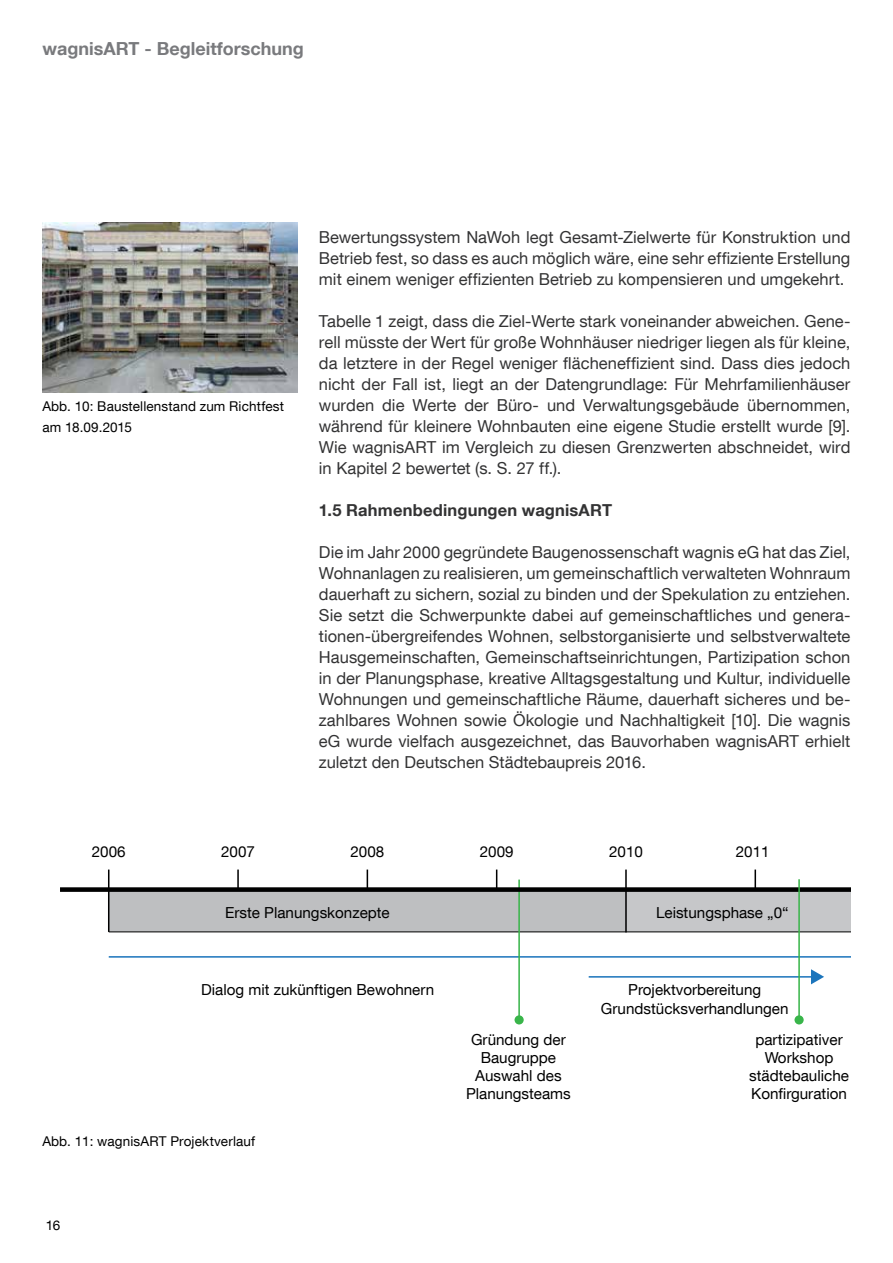
<style>
.page{position:relative;width:893px;height:1263px;background:#fff}
.page>*{position:absolute;margin:0;border:0;box-sizing:border-box;transform-origin:0 0}
.t1{font:700 18px "TUM Neue Helvetica";color:#797a7d}
.t2{font:16.5px/21px "TUM Neue Helvetica";letter-spacing:.005em;color:#333334;text-align:justify}
.t3{font:700 16.5px "TUM Neue Helvetica";letter-spacing:.01em;color:#333334}
.t4{font:15.15px/18.3px "TUM Neue Helvetica";color:#000;text-align:center}
.t5{font:13.5px/21px "TUM Neue Helvetica";letter-spacing:.01em;color:#000}
</style>
<div class="page">
<img style="left:43px;top:222px;width:255px;height:170px">
<svg style="left:60px;top:869px;width:790px;height:156px"></svg>
<hr style="left:798px;top:879px;width:2px;height:141px;background:#39b54a">
<div style="left:794px;top:1015px;width:10px;height:9px;background:#39b54a;border-radius:50%"></div>
<p class="t1" style="left:43px;top:38px;width:263px">wagnisART - Begleitforschung</p>
<p class="t5" style="left:43px;top:395px;width:243px">Abb. 10: Baustellenstand zum Richtfest am 18.09.2015</p>
<p class="t2" style="left:319px;top:226px;width:533px">Bewertungssystem NaWoh legt Gesamt-Zielwerte für Konstruktion und Betrieb fest, so dass es auch möglich wäre, eine sehr effiziente Erstellung mit einem weniger effizienten Betrieb zu kompensieren und umgekehrt.</p>
<p class="t2" style="left:319px;top:310px;width:533px">Tabelle 1 zeigt, dass die Ziel-Werte stark voneinander abweichen. Gene&shy;rell müsste der Wert für große Wohnhäuser niedriger liegen als für kleine, da letztere in der Regel weniger flächeneffizient sind. Dass dies jedoch nicht der Fall ist, liegt an der Datengrundlage: Für Mehrfamilienhäuser wurden die Werte der Büro- und Verwaltungsgebäude übernommen, während für kleinere Wohnbauten eine eigene Studie erstellt wurde [9].<br>Wie wagnisART im Vergleich zu diesen Grenzwerten abschneidet, wird in Kapitel 2 bewertet (s. S. 27 ff.).</p>
<p class="t3" style="left:319px;top:500px;width:295px">1.5 Rahmenbedingungen wagnisART</p>
<p class="t2" style="left:319px;top:541px;width:533px">Die im Jahr 2000 gegründete Baugenossenschaft wagnis eG hat das Ziel, Wohnanlagen zu realisieren, um gemeinschaftlich verwalteten Wohnraum dauerhaft zu sichern, sozial zu binden und der Spekulation zu entziehen.<br>Sie setzt die Schwerpunkte dabei auf gemeinschaftliches und genera&shy;tionen-übergreifendes Wohnen, selbstorganisierte und selbstverwaltete Hausgemeinschaften, Gemeinschaftseinrichtungen, Partizipation schon in der Planungsphase, kreative Alltagsgestaltung und Kultur, individuelle Wohnungen und gemeinschaftliche Räume, dauerhaft sicheres und be&shy;zahlbares Wohnen sowie Ökologie und Nachhaltigkeit [10]. Die wagnis eG wurde vielfach ausgezeichnet, das Bauvorhaben wagnisART erhielt zuletzt den Deutschen Städtebaupreis 2016.</p>
<p class="t4" style="left:490px;top:231px;width:106px">Planungsteams</p>
<p class="t4" style="left:687px;top:412px;width:134px">Leistungsphase „0“</p>
<p class="t4" style="left:626px;top:537px;width:189px">Projektvorbereitung<br>Grundstücksverhandlungen</p>
<p class="t4" style="left:467px;top:574px;width:106px">Gründung der<br>Baugruppe<br>Auswahl des<br>Planungsteams</p>
<p class="t4" style="left:92px;top:842px;width:35px">2006</p>
<p class="t4" style="left:221px;top:842px;width:35px">2007</p>
<p class="t4" style="left:350px;top:842px;width:35px">2008</p>
<p class="t4" style="left:480px;top:842px;width:35px">2009</p>
<p class="t4" style="left:609px;top:842px;width:35px">2010</p>
<p class="t4" style="left:736px;top:842px;width:35px">2011</p>
<p class="t4" style="left:225px;top:903px;width:166px">Erste Planungskonzepte</p>
<p class="t4" style="left:656px;top:903px;width:134px">Leistungsphase „0“</p>
<p class="t4" style="left:201px;top:980px;width:235px">Dialog mit zukünftigen Bewohnern</p>
<p class="t5" style="left:43px;top:1130px;width:214px">Abb. 11: wagnisART Projektverlauf</p>
<p class="t5" style="left:46px;top:1214px;width:16px">16</p>
<p class="t4" style="left:466px;top:1030px;width:106px">Gründung der<br>Baugruppe<br>Auswahl des<br>Planungsteams</p>
<p class="t4" style="left:601px;top:980px;width:189px">Projektvorbereitung<br>Grundstücksverhandlungen</p>
<p class="t4" style="left:749px;top:1030px;width:101px">partizipativer<br>Workshop städtebauliche<br>Konfirguration</p>
</div>
